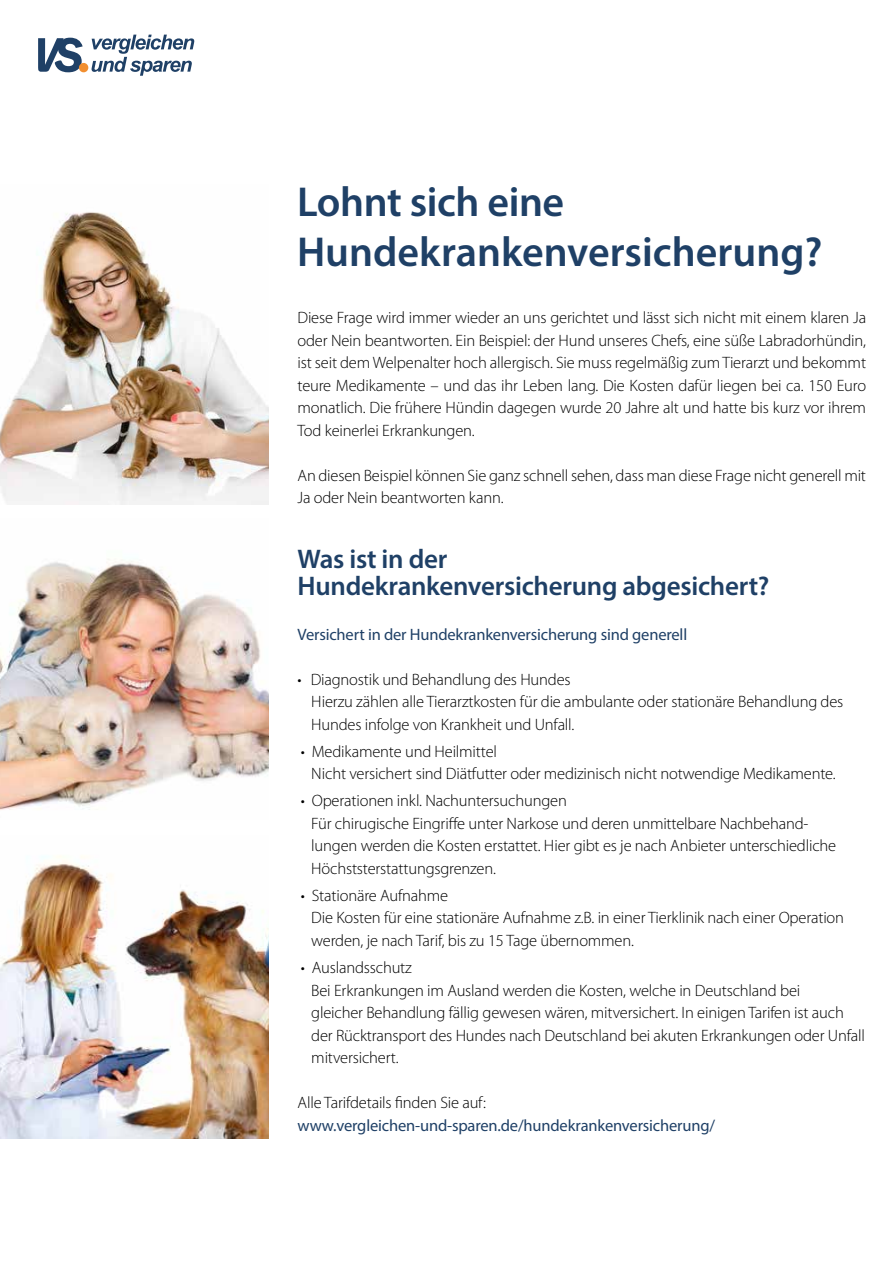
<style>
.page{position:relative;width:893px;height:1263px;background:#fff}
.page>*{position:absolute;margin:0;border:0;box-sizing:border-box;transform-origin:0 0}
.t1{font:600 42px/50.4px "Myriad Pro";color:#1f4066}
.t2{font:600 27px/27px "Myriad Pro";letter-spacing:-.01em;color:#1f4066}
.t3{font:300 16.5px/22.5px "Myriad Pro";letter-spacing:-.01em;color:#000}
.t4{font:16.5px "Myriad Pro";letter-spacing:-.01em;color:#1f4066}
</style>
<div class="page">
<img style="left:0;top:856px;width:268px;height:283px">
<svg style="left:38px;top:38px;width:45px;height:34px"></svg>
<div style="left:79px;top:63px;width:9px;height:9px;background:#f28f30;border-radius:50%"></div>
<svg style="left:92px;top:35px;width:102px;height:41px"></svg>
<img style="left:0;top:559px;width:268px;height:251px">
<img style="left:0;top:212px;width:269px;height:292px">
<h1 class="t1" style="left:297px;top:175px;width:527px">Lohnt sich eine<br>Hundekrankenversicherung?</h1>
<p class="t3" style="left:297px;top:307px;width:570px;text-align:justify">Diese Frage wird immer wieder an uns gerichtet und lässt sich nicht mit einem klaren Ja oder Nein beantworten. Ein Beispiel: der Hund unseres Chefs, eine süße Labradorhündin, ist seit dem Welpenalter hoch allergisch. Sie muss regelmäßig zum Tierarzt und bekommt teure Medikamente – und das ihr Leben lang. Die Kosten dafür liegen bei ca. 150 Euro monatlich. Die frühere Hündin dagegen wurde 20 Jahre alt und hatte bis kurz vor ihrem Tod keinerlei Erkrankungen.</p>
<p class="t3" style="left:297px;top:464px;width:570px">An diesen Beispiel können Sie ganz schnell sehen, dass man diese Frage nicht generell mit<br>Ja oder Nein beantworten kann.</p>
<h2 class="t2" style="left:297px;top:545px;width:473px">Was ist in der<br>Hundekrankenversicherung abgesichert?</h2>
<p class="t4" style="left:297px;top:624px;width:391px">Versichert in der Hundekrankenversicherung sind generell</p>
<p class="t3" style="left:311px;top:668px;width:534px;text-indent:-14px">• Diagnostik und Behandlung des Hundes<br>Hierzu zählen alle Tierarztkosten für die ambulante oder stationäre Behandlung des<br>Hundes infolge von Krankheit und Unfall.</p>
<p class="t3" style="left:311px;top:740px;width:526px;text-indent:-10px">• Medikamente und Heilmittel<br>Nicht versichert sind Diätfutter oder medizinisch nicht notwendige Medikamente.</p>
<p class="t3" style="left:311px;top:790px;width:526px;text-indent:-10px">• Operationen inkl. Nachuntersuchungen<br>Für chirugische Eingriffe unter Narkose und deren unmittelbare Nachbehand&shy;lungen werden die Kosten erstattet. Hier gibt es je nach Anbieter unterschiedliche Höchststerstattungsgrenzen.</p>
<p class="t3" style="left:311px;top:884px;width:534px;text-indent:-10px">• Stationäre Aufnahme<br>Die Kosten für eine stationäre Aufnahme z.B. in einer Tierklinik nach einer Operation werden, je nach Tarif, bis zu 15 Tage übernommen.</p>
<p class="t3" style="left:311px;top:956px;width:555px;text-indent:-10px">• Auslandsschutz<br>Bei Erkrankungen im Ausland werden die Kosten, welche in Deutschland bei<br>gleicher Behandlung fällig gewesen wären, mitversichert. In einigen Tarifen ist auch der Rücktransport des Hundes nach Deutschland bei akuten Erkrankungen oder Unfall mitversichert.</p>
<p class="t3" style="left:297px;top:1091px;width:190px">Alle Tarifdetails finden Sie auf:</p>
<p class="t4" style="left:297px;top:1115px;width:419px">www.vergleichen-und-sparen.de/hundekrankenversicherung/</p>
</div>
